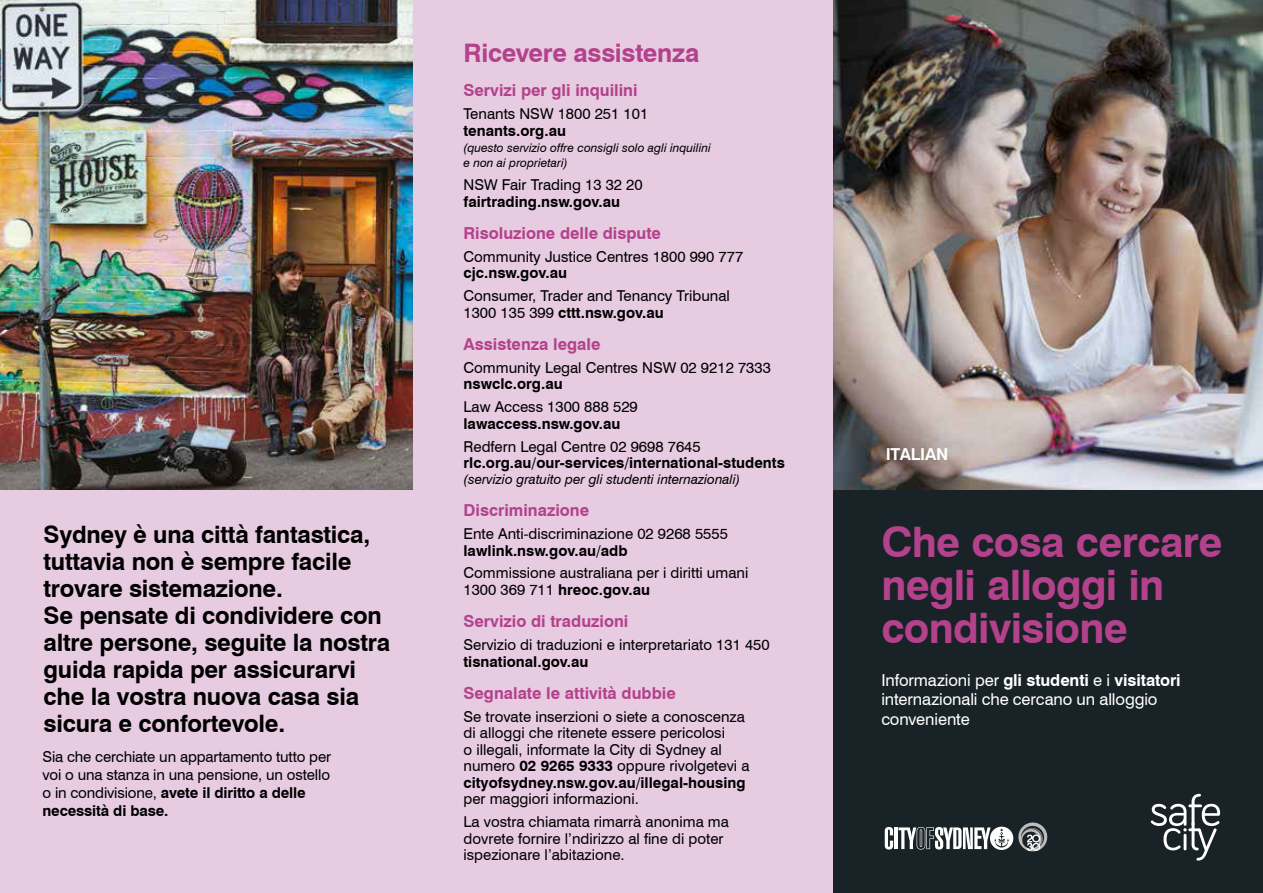
<style>
.page{position:relative;width:1263px;height:893px;background:#fff}
.page>*{position:absolute;margin:0;border:0;box-sizing:border-box;transform-origin:0 0}
.t1{font:700 42px/43px "Swiss 721 BT";letter-spacing:-.015em;color:#b4418b}
.t2{font:700 25.5px "Swiss 721 BT";letter-spacing:-.01em;color:#b4418b}
.t3{font:700 24px/27px "Swiss 721 BT";letter-spacing:-.01em;color:#000}
.t4{font:700 16.5px "Swiss 721 BT";color:#b4418b}
.t5{font:16.5px/19.5px "Swiss 721 BT";letter-spacing:-.005em;color:#fff}
.t6{font:700 16.5px "Swiss 721 BT";letter-spacing:-.01em;color:#fff}
.t7{font:15px/16.5px "Swiss 721 BT";color:#000}
.t8{font:700 15px "Swiss 721 BT";color:#000}
.t9{font:italic 13.5px "Swiss 721 BT";color:#000}
.t10{font:italic 12px/15.8px "Swiss 721 BT";color:#000}
.s1{font-weight:700}
</style>
<div class="page">
<div style="left:0;top:0;width:843px;height:893px;background:#e6cbe1"></div>
<div style="left:833px;top:0;width:430px;height:893px;background:#192226"></div>
<img style="left:833px;top:0;width:430px;height:489px">
<svg style="left:1151px;top:794px;width:69px;height:67px"></svg>
<svg style="left:885px;top:822px;width:163px;height:30px"></svg>
<img style="left:0;top:0;width:412px;height:489px">
<h3 class="t3" style="left:44px;top:521px;width:348px">Sydney è una città fantastica, tuttavia non è sempre facile trovare sistemazione.<br>Se pensate di condividere con altre persone, seguite la nostra guida rapida per assicurarvi che la vostra nuova casa sia sicura e confortevole.</h3>
<p class="t7" style="left:43px;top:748px;width:290px;line-height:18px">Sia che cerchiate un appartamento tutto per voi o una stanza in una pensione, un ostello o in condivisione, <span class="s1">avete il diritto a delle necessità di base.</span></p>
<h2 class="t2" style="left:463px;top:37px;width:237px">Ricevere assistenza</h2>
<p class="t4" style="left:463px;top:81px;width:175px">Servizi per gli inquilini</p>
<p class="t7" style="left:463px;top:106px;width:186px">Tenants NSW 1800 251 101</p>
<p class="t8" style="left:463px;top:121px;width:104px">tenants.org.au</p>
<p class="t10" style="left:463px;top:139px;width:249px">(questo servizio offre consigli solo agli inquilini e non ai proprietari)</p>
<p class="t7" style="left:463px;top:176px;width:181px">NSW Fair Trading 13 32 20</p>
<p class="t8" style="left:463px;top:192px;width:158px">fairtrading.nsw.gov.au</p>
<p class="t4" style="left:463px;top:223px;width:199px">Risoluzione delle dispute</p>
<p class="t7" style="left:463px;top:248px;width:281px">Community Justice Centres 1800 990 777</p>
<p class="t8" style="left:463px;top:264px;width:105px">cjc.nsw.gov.au</p>
<p class="t7" style="left:463px;top:288px;width:268px">Consumer, Trader and Tenancy Tribunal<br>1300 135 399 <span class="s1">cttt.nsw.gov.au</span></p>
<p class="t4" style="left:463px;top:334px;width:138px">Assistenza legale</p>
<p class="t7" style="left:463px;top:359px;width:309px">Community Legal Centres NSW 02 9212 7333</p>
<p class="t8" style="left:463px;top:375px;width:101px">nswclc.org.au</p>
<p class="t7" style="left:463px;top:399px;width:176px">Law Access 1300 888 529</p>
<p class="t8" style="left:463px;top:414px;width:158px">lawaccess.nsw.gov.au</p>
<p class="t7" style="left:463px;top:438px;width:239px">Redfern Legal Centre 02 9698 7645</p>
<p class="t8" style="left:463px;top:454px;width:323px">rlc.org.au/our-services/international-students</p>
<p class="t9" style="left:463px;top:471px;width:278px">(servizio gratuito per gli studenti internazionali)</p>
<p class="t4" style="left:463px;top:500px;width:127px">Discriminazione</p>
<p class="t7" style="left:463px;top:525px;width:266px">Ente Anti-discriminazione 02 9268 5555</p>
<p class="t8" style="left:463px;top:541px;width:166px">lawlink.nsw.gov.au/adb</p>
<p class="t7" style="left:463px;top:565px;width:286px">Commissione australiana per i diritti umani<br>1300 369 711 <span class="s1">hreoc.gov.au</span></p>
<p class="t4" style="left:463px;top:611px;width:166px">Servizio di traduzioni</p>
<p class="t7" style="left:463px;top:636px;width:308px">Servizio di traduzioni e interpretariato 131 450</p>
<p class="t8" style="left:463px;top:652px;width:127px">tisnational.gov.au</p>
<p class="t4" style="left:463px;top:683px;width:214px">Segnalate le attività dubbie</p>
<p class="t7" style="left:463px;top:708px;width:287px">Se trovate inserzioni o siete a conoscenza di alloggi che ritenete essere pericolosi<br>o illegali, informate la City di Sydney al numero <span class="s1">02 9265 9333</span> oppure rivolgetevi a <span class="s1">cityofsydney.nsw.gov.au/illegal-housing</span></p>
<p class="t7" style="left:463px;top:787px;width:267px;line-height:22.8px">per maggiori informazioni.<br>La vostra chiamata rimarrà anonima ma</p>
<p class="t7" style="left:463px;top:830px;width:261px">dovrete fornire l’ndirizzo al fine di poter ispezionare l’abitazione.</p>
<p class="t6" style="left:886px;top:444px;width:64px">ITALIAN</p>
<h1 class="t1" style="left:881px;top:520px;width:343px">Che cosa cercare negli alloggi in condivisione</h1>
<p class="t5" style="left:881px;top:670px;width:301px">Informazioni per <span class="s1">gli studenti</span> e i <span class="s1">visitatori </span>internazionali che cercano un alloggio conveniente</p>
</div>
